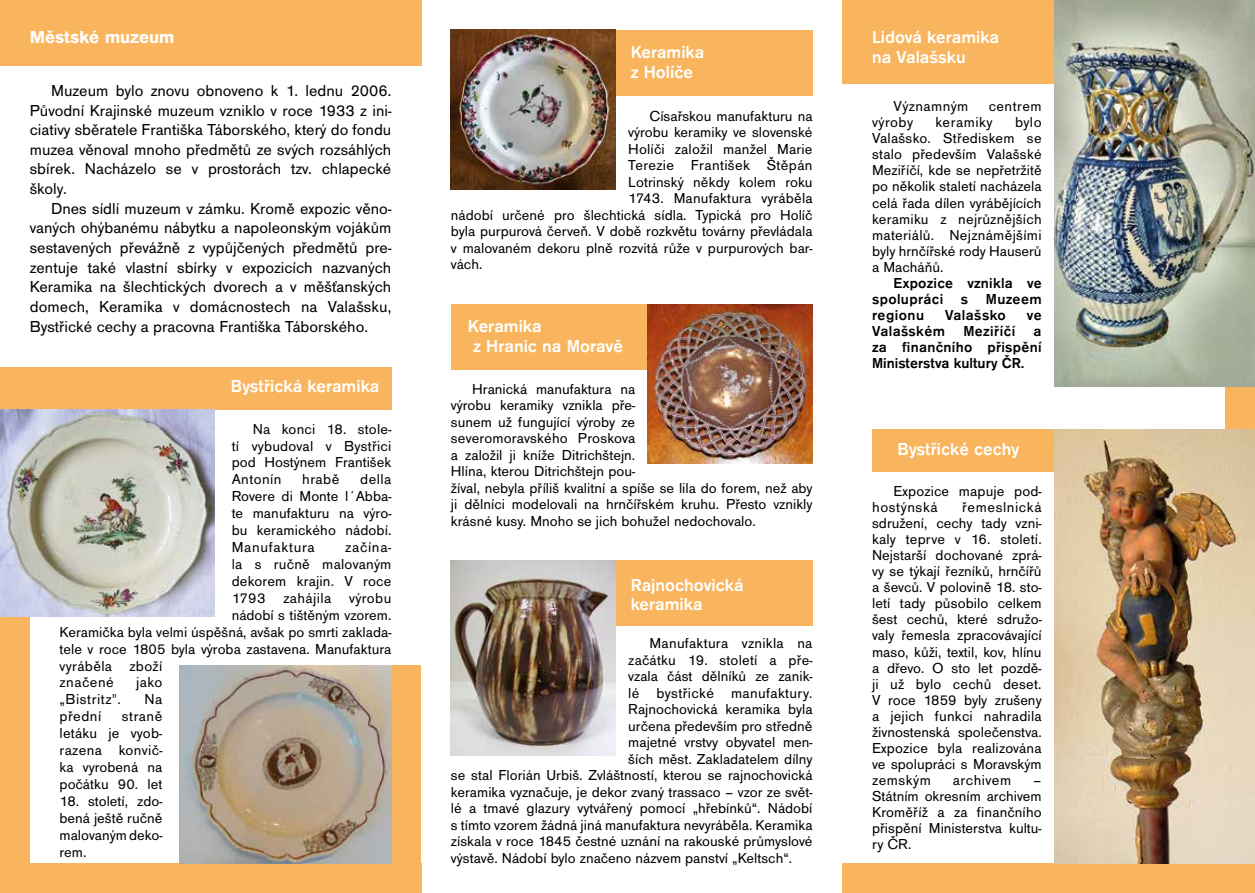
<style>
.page{position:relative;width:1255px;height:893px;background:#fff}
.page>*{position:absolute;margin:0;border:0;box-sizing:border-box;transform-origin:0 0}
.t1{font:500 18px/19.5px "Accius TCE";color:#fff}
.t2{font:700 18px "Accius TCE";color:#fff}
.t3{font:16.5px/19.6px "Accius TCE";color:#000;text-align:justify}
.t4{font:15px/16px "Accius TCE";color:#000;text-align:justify}
.t5{font:500 15px/16px "Accius TCE";letter-spacing:.02em;color:#000;text-align:justify}
.t6{font:15px "Accius TCE";letter-spacing:.025em;color:#000}
.t7{font:15px "Accius TCE";letter-spacing:.035em;color:#000}
.t8{font:15px "Accius TCE";letter-spacing:.03em;color:#000}
</style>
<div class="page">
<div style="left:362px;top:666px;width:59px;height:221px;background:#f9b55e"></div>
<div style="left:0;top:863px;width:421px;height:30px;background:#f9b55e"></div>
<div style="left:842px;top:863px;width:412px;height:30px;background:#f9b55e"></div>
<div style="left:0;top:0;width:421px;height:66px;background:#f9b55e"></div>
<div style="left:567px;top:30px;width:245px;height:66px;background:#f9b55e"></div>
<div style="left:567px;top:560px;width:245px;height:66px;background:#f9b55e"></div>
<div style="left:451px;top:304px;width:245px;height:66px;background:#f9b55e"></div>
<div style="left:842px;top:0;width:412px;height:84px;background:#f9b55e"></div>
<div style="left:0;top:534px;width:30px;height:359px;background:#f9b55e"></div>
<div style="left:0;top:367px;width:391px;height:42px;background:#f9b55e"></div>
<img style="left:0;top:409px;width:215px;height:207px">
<img style="left:179px;top:666px;width:212px;height:197px">
<div style="left:872px;top:429px;width:382px;height:43px;background:#f9b55e"></div>
<div style="left:1225px;top:0;width:29px;height:893px;background:#f9b55e"></div>
<img style="left:1054px;top:429px;width:200px;height:434px">
<img style="left:1054px;top:0;width:200px;height:386px">
<img style="left:451px;top:30px;width:164px;height:159px">
<img style="left:648px;top:304px;width:164px;height:159px">
<img style="left:451px;top:560px;width:164px;height:196px">
<p class="t2" style="left:30px;top:27px;width:146px">Městské muzeum</p>
<p class="t1" style="left:872px;top:28px;width:129px">Lidová keramika</p>
<p class="t1" style="left:630px;top:43px;width:75px">Keramika</p>
<p class="t1" style="left:872px;top:47px;width:95px">na Valašsku</p>
<p class="t1" style="left:630px;top:62px;width:64px">z Holíče</p>
<p class="t3" style="left:30px;top:81px;width:363px;text-indent:21px">Muzeum bylo znovu obnoveno k 1. lednu 2006.<br>Původní Krajinské muzeum vzniklo v roce 1933 z ini&shy;ciativy sběratele Františka Táborského, který do fondu muzea věnoval mnoho předmětů ze svých rozsáhlých sbírek. Nacházelo se v prostorách tzv. chlapecké školy.</p>
<p class="t3" style="left:30px;top:199px;width:363px;text-indent:21px">Dnes sídlí muzeum v zámku. Kromě expozic věno&shy;vaných ohýbanému nábytku a napoleonským vojákům sestavených převážně z vypůjčených předmětů pre&shy;zentuje také vlastní sbírky v expozicích nazvaných Keramika na šlechtických dvorech a v měšťanských domech, Keramika v domácnostech na Valašsku, Bystřické cechy a pracovna Františka Táborského.</p>
<p class="t1" style="left:231px;top:376px;width:150px">Bystřická keramika</p>
<p class="t4" style="left:232px;top:420px;width:161px;line-height:17px;text-indent:21px">Na konci 18. stole&shy;tí vybudoval v Bystřici pod Hostýnem František Antonín</p>
<p class="t4" style="left:232px;top:471px;width:161px;line-height:17px;text-indent:128px">della Rovere di Monte l´Abba&shy;te manufakturu na výro&shy;bu keramického nádobí.<br>Manufaktura</p>
<p class="t4" style="left:302px;top:472px;width:39px">hrabě</p>
<p class="t4" style="left:345px;top:539px;width:48px">začína-</p>
<p class="t4" style="left:232px;top:556px;width:161px">la s ručně malovaným</p>
<p class="t4" style="left:232px;top:573px;width:161px">dekorem krajin. V roce</p>
<p class="t6" style="left:232px;top:590px;width:161px">1793 zahájila výrobu</p>
<p class="t4" style="left:232px;top:607px;width:161px">nádobí s tištěným vzorem.</p>
<p class="t4" style="left:60px;top:624px;width:333px">Keramička byla velmi úspěšná, avšak po smrti zaklada-</p>
<p class="t4" style="left:60px;top:641px;width:333px">tele v roce 1805 byla výroba zastavena. Manufaktura</p>
<p class="t6" style="left:60px;top:657px;width:104px">vyráběla zboží</p>
<p class="t7" style="left:60px;top:674px;width:56px">značené</p>
<p class="t4" style="left:136px;top:675px;width:28px">jako</p>
<p class="t7" style="left:60px;top:691px;width:63px">„Bistritz".</p>
<p class="t4" style="left:144px;top:692px;width:19px">Na</p>
<p class="t4" style="left:60px;top:708px;width:43px">přední</p>
<p class="t4" style="left:60px;top:708px;width:104px;line-height:17px;text-indent:62px">straně letáku je vyob&shy;razena konvič&shy;ka vyrobená na počátku 90. let</p>
<p class="t4" style="left:60px;top:793px;width:104px;line-height:17px">18. století, zdo&shy;bená ještě ručně malovaným deko&shy;rem.</p>
<p class="t4" style="left:649px;top:108px;width:164px">Císařskou manufakturu na</p>
<p class="t4" style="left:628px;top:124px;width:186px">výrobu keramiky ve slovenské</p>
<p class="t4" style="left:628px;top:141px;width:186px">Holíči založil manžel Marie</p>
<p class="t6" style="left:628px;top:157px;width:186px">Terezie František Štěpán</p>
<p class="t4" style="left:628px;top:174px;width:186px">Lotrinský někdy kolem roku</p>
<p class="t4" style="left:628px;top:190px;width:186px">1743. Manufaktura vyráběla</p>
<p class="t4" style="left:451px;top:207px;width:363px">nádobí určené pro šlechtická sídla. Typická pro Holíč</p>
<p class="t4" style="left:451px;top:223px;width:363px">byla purpurová červeň. V době rozkvětu továrny převládala</p>
<p class="t4" style="left:451px;top:240px;width:363px">v malovaném dekoru plně rozvitá růže v purpurových bar-</p>
<p class="t4" style="left:451px;top:256px;width:33px">vách.</p>
<p class="t1" style="left:468px;top:317px;width:156px">Keramika<br>z Hranic na Moravě</p>
<p class="t4" style="left:451px;top:381px;width:363px;line-height:16.5px;text-align:left;text-indent:21px">Hranická manufaktura na<br>výrobu keramiky vznikla pře-<br>sunem už fungující výroby ze<br>severomoravského Proskova<br>a založil ji kníže Ditrichštejn.<br>Hlína, kterou Ditrichštejn pou-<br>žíval, nebyla příliš kvalitní a spíše se lila do forem, než aby ji dělníci modelovali na hrnčířském kruhu. Přesto vznikly krásné kusy. Mnoho se jich bohužel nedochovalo.</p>
<p class="t1" style="left:630px;top:575px;width:114px">Rajnochovická keramika</p>
<p class="t4" style="left:649px;top:635px;width:164px">Manufaktura vznikla na</p>
<p class="t4" style="left:628px;top:652px;width:186px">začátku 19. století a pře-</p>
<p class="t4" style="left:628px;top:668px;width:186px">vzala část dělníků ze zanik-</p>
<p class="t6" style="left:628px;top:684px;width:186px">lé bystřické manufaktury.</p>
<p class="t4" style="left:628px;top:701px;width:186px">Rajnochovická keramika byla</p>
<p class="t4" style="left:628px;top:718px;width:186px">určena především pro středně</p>
<p class="t4" style="left:628px;top:734px;width:186px">majetné vrstvy obyvatel men-</p>
<p class="t4" style="left:628px;top:751px;width:186px">ších měst. Zakladatelem dílny</p>
<p class="t4" style="left:451px;top:767px;width:363px">se stal Florián Urbiš. Zvláštností, kterou se rajnochovická</p>
<p class="t4" style="left:451px;top:784px;width:363px">keramika vyznačuje, je dekor zvaný trassaco – vzor ze svět-</p>
<p class="t4" style="left:451px;top:800px;width:363px">lé a tmavé glazury vytvářený pomocí „hřebínků“. Nádobí</p>
<p class="t4" style="left:451px;top:817px;width:363px">s tímto vzorem žádná jiná manufaktura nevyráběla. Keramika</p>
<p class="t4" style="left:451px;top:833px;width:363px">získala v roce 1845 čestné uznání na rakouské průmyslové</p>
<p class="t4" style="left:451px;top:850px;width:343px">výstavě. Nádobí bylo značeno názvem panství „Keltsch“.</p>
<p class="t8" style="left:893px;top:98px;width:77px">Významným</p>
<p class="t8" style="left:988px;top:98px;width:54px">centrem</p>
<p class="t4" style="left:872px;top:114px;width:42px">výroby</p>
<p class="t7" style="left:935px;top:114px;width:58px">keramiky</p>
<p class="t4" style="left:872px;top:114px;width:171px;text-indent:143px">bylo Valašsko. Střediskem se stalo především Valašské Meziříčí, kde se nepřetržitě po několik staletí nacházela celá řada dílen vyrábějících keramiku z nejrůznějších materiálů. Nejznámějšími byly hrnčířské rody Hauserů a Macháňů.</p>
<p class="t5" style="left:872px;top:275px;width:171px;text-indent:21px">Expozice vznikla ve spolupráci s Muzeem regionu</p>
<p class="t5" style="left:945px;top:307px;width:62px">Valašsko</p>
<p class="t5" style="left:872px;top:307px;width:171px;text-indent:155px">ve Valašském Meziříčí a za finančního přispění Ministerstva kultury ČR.</p>
<p class="t1" style="left:897px;top:439px;width:123px">Bystřické cechy</p>
<p class="t4" style="left:872px;top:483px;width:171px;text-indent:21px">Expozice mapuje pod&shy;hostýnská</p>
<p class="t4" style="left:872px;top:499px;width:171px;text-indent:90px">řemeslnická sdružení, cechy tady vzni&shy;kaly teprve v 16. století.<br>Nejstarší dochované zprá&shy;vy se týkají řezníků, hrnčířů a ševců. V polovině 18. sto&shy;letí tady působilo celkem šest cechů, které sdružo&shy;valy řemesla zpracovávající maso, kůži, textil, kov, hlínu a dřevo. O sto let pozdě&shy;ji už bylo cechů deset.<br>V roce 1859 byly zrušeny a jejich funkci nahradila živnostenská společenstva.<br>Expozice byla realizována ve spolupráci s Moravským zemským</p>
<p class="t8" style="left:952px;top:772px;width:60px">archivem</p>
<p class="t4" style="left:872px;top:772px;width:171px;text-indent:161px">– Státním okresním archivem Kroměříž a za finančního přispění Ministerstva kultu&shy;ry ČR.</p>
</div>
